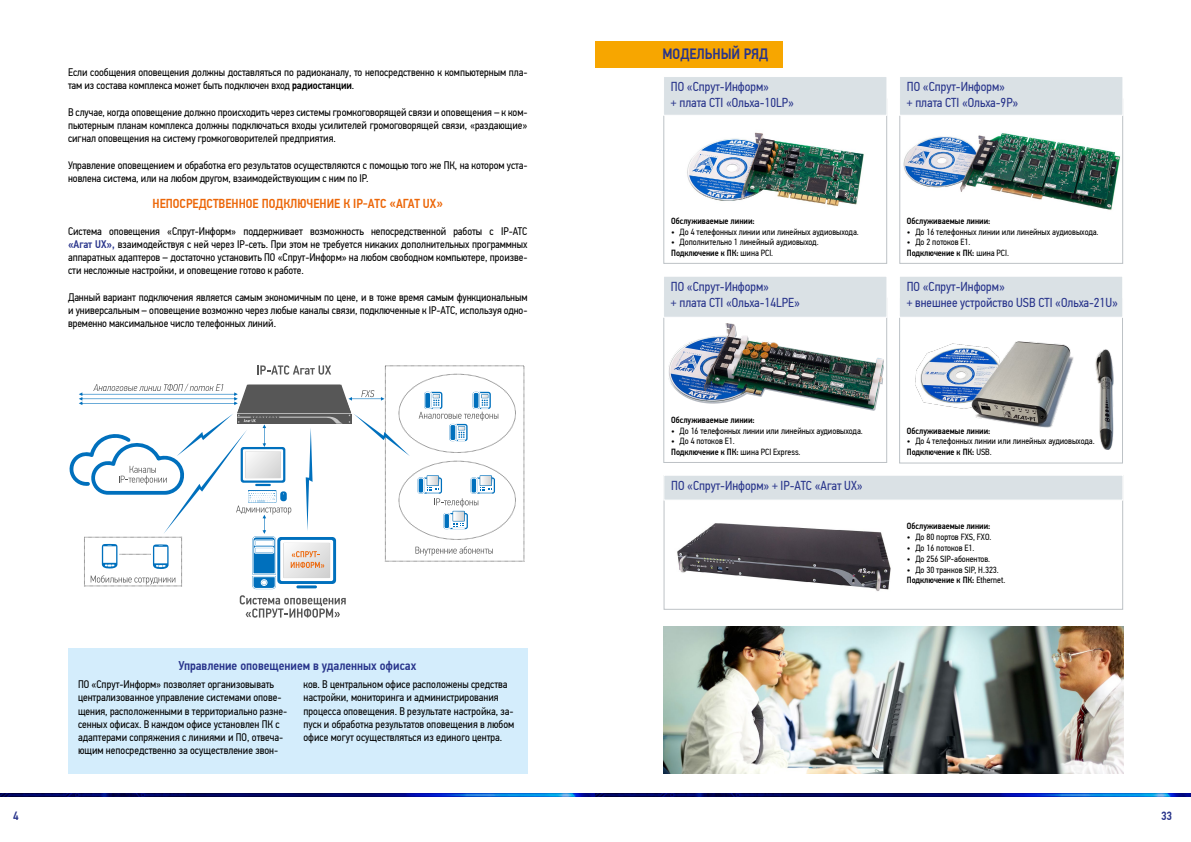
<style>
.page{position:relative;width:1191px;height:842px;background:#fff}
.page>*{position:absolute;margin:0;border:0;box-sizing:border-box;transform-origin:0 0}
.t1{font:500 15px "PF Din Text Cond Pro";color:#28348b}
.t2{font:13px/15.6px "PF Din Text Cond Pro";color:#28348b}
.t3{font:500 13px "PF Din Text Cond Pro";color:#ec6608}
.t4{font:500 13px "PF Din Text Cond Pro";color:#28348b}
.t5{font:500 12px "PF Din Text Cond Pro";color:#28348b}
.t6{font:11px/13.2px "PF Din Text Cond Pro";letter-spacing:-.005em;color:#000}
.t7{font:9px/10.8px "PF Din Text Cond Pro";color:#000}
.t8{font:500 9px "PF Din Text Cond Pro";color:#000}
.s1{font-weight:500}
.s2{font-weight:500;color:#28348b}
</style>
<div class="page">
<svg style="left:257px;top:365px;width:74px;height:10px"></svg>
<svg style="left:240px;top:595px;width:106px;height:23px"></svg>
<svg style="left:69px;top:384px;width:429px;height:205px"></svg>
<div style="left:68px;top:648px;width:459px;height:126px;background:#d4edfc"></div>
<img style="left:664px;top:626px;width:459px;height:148px">
<div style="left:595px;top:41px;width:188px;height:27px;background:#f7a600"></div>
<img style="left:687px;top:132px;width:177px;height:75px">
<div style="left:663px;top:99px;width:224px;height:165px;border:1px solid #bdc2c6"></div>
<img style="left:669px;top:324px;width:214px;height:86px">
<div style="left:663px;top:298px;width:224px;height:165px;border:1px solid #bdc2c6"></div>
<img style="left:915px;top:342px;width:198px;height:107px">
<div style="left:899px;top:298px;width:224px;height:165px;border:1px solid #bdc2c6"></div>
<img style="left:903px;top:133px;width:217px;height:77px">
<div style="left:899px;top:99px;width:224px;height:165px;border:1px solid #bdc2c6"></div>
<img style="left:677px;top:523px;width:214px;height:68px">
<div style="left:663px;top:475px;width:460px;height:135px;border:1px solid #bdc2c6"></div>
<div style="left:663px;top:76px;width:224px;height:40px;background:#dae1e5;border:1px solid #fff"></div>
<div style="left:663px;top:276px;width:224px;height:41px;background:#dae1e5;border:1px solid #fff"></div>
<div style="left:899px;top:276px;width:224px;height:41px;background:#dae1e5;border:1px solid #fff"></div>
<div style="left:899px;top:76px;width:224px;height:40px;background:#dae1e5;border:1px solid #fff"></div>
<div style="left:663px;top:475px;width:460px;height:25px;background:#dae1e5;border:1px solid #fff"></div>
<img style="left:0;top:794px;width:595px;height:3px">
<hr style="left:595px;top:794px;width:595px;height:3px;background:#174782">
<p class="t6" style="left:68px;top:66px;width:461px">Если сообщения оповещения должны доставляться по радиоканалу, то непосредственно к компьютерным пла&shy;там из состава комплекса может быть подключен вход <span class="s1">радиостанции</span>.</p>
<p class="t6" style="left:68px;top:106px;width:461px;text-align:justify">В случае, когда оповещение должно происходить через системы громкоговорящей связи и оповещения – к ком&shy;пьютерным планам комплекса должны подключаться входы усилителей громоговорящей связи, «раздающие» сигнал оповещения на систему громкоговорителей предприятия.</p>
<p class="t6" style="left:68px;top:158px;width:461px">Управление оповещением и обработка его результатов осуществляются с помощью того же ПК, на котором уста&shy;новлена система, или на любом другом, взаимодействующим с ним по IP.</p>
<p class="t3" style="left:153px;top:196px;width:292px">НЕПОСРЕДСТВЕННОЕ ПОДКЛЮЧЕНИЕ К IP-АТС «АГАТ UX»</p>
<p class="t6" style="left:68px;top:224px;width:461px;text-align:justify">Система оповещения «Спрут-Информ» поддерживает возможность непосредственной работы с IP-АТС <span class="s2">«Агат UX»,</span> взаимодействуя с ней через IP-сеть. При этом не требуется никаких дополнительных программных аппаратных адаптеров – достаточно установить ПО «Спрут-Информ» на любом свободном компьютере, произве&shy;сти несложные настройки, и оповещение готово к работе.</p>
<p class="t6" style="left:68px;top:290px;width:461px;text-align:justify">Данный вариант подключения является самым экономичным по цене, и в тоже время самым функциональным и универсальным – оповещение возможно через любые каналы связи, подключенные к IP-АТС, используя одно&shy;временно максимальное число телефонных линий.</p>
<p class="t4" style="left:179px;top:657px;width:239px">Управление оповещением в удаленных офисах</p>
<p class="t6" style="left:78px;top:678px;width:211px">ПО «Спрут-Информ» позволяет организовывать централизованное управление системами опове&shy;щения, расположенными в территориально разне&shy;сенных офисах. В каждом офисе установлен ПК с адаптерами сопряжения с линиями и ПО, отвеча&shy;ющим непосредственно за осуществление звон-</p>
<p class="t6" style="left:303px;top:678px;width:212px">ков. В центральном офисе расположены средства настройки, мониторинга и администрирования процесса оповещения. В результате настройка, за&shy;пуск и обработка результатов оповещения в любом офисе могут осуществляться из единого центра.</p>
<h1 class="t1" style="left:662px;top:44px;width:107px">МОДЕЛЬНЫЙ РЯД</h1>
<p class="t2" style="left:671px;top:79px;width:124px">ПО «Спрут-Информ»<br>+ плата CTI «Ольха-10LP»</p>
<p class="t8" style="left:671px;top:215px;width:85px">Обслуживаемые линии:</p>
<p class="t7" style="left:671px;top:226px;width:189px">• До 4 телефонных линии или линейных аудиовыхода.</p>
<p class="t7" style="left:671px;top:237px;width:149px">• Дополнительно 1 линейный аудиовыход.<br><span class="s1">Подключение к ПК:</span> шина PCI.</p>
<p class="t2" style="left:907px;top:79px;width:113px">ПО «Спрут-Информ»<br>+ плата CTI «Ольха-9P»</p>
<p class="t8" style="left:907px;top:215px;width:85px">Обслуживаемые линии:</p>
<p class="t7" style="left:907px;top:226px;width:193px">• До 16 телефонных линии или линейных аудиовыхода.</p>
<p class="t7" style="left:907px;top:237px;width:104px">• До 2 потоков Е1.<br><span class="s1">Подключение к ПК:</span> шина PCI.</p>
<p class="t2" style="left:671px;top:279px;width:130px">ПО «Спрут-Информ»<br>+ плата CTI «Ольха-14LPE»</p>
<p class="t2" style="left:906px;top:279px;width:213px">ПО «Спрут-Информ»<br>+ внешнее устройство USB CTI «Ольха-21U»</p>
<p class="t8" style="left:671px;top:414px;width:85px">Обслуживаемые линии:</p>
<p class="t7" style="left:671px;top:425px;width:193px">• До 16 телефонных линии или линейных аудиовыхода.</p>
<p class="t7" style="left:671px;top:436px;width:131px">• До 4 потоков Е1.<br><span class="s1">Подключение к ПК:</span> шина PCI Express.</p>
<p class="t2" style="left:671px;top:478px;width:193px">ПО «Спрут-Информ» + IP-АТС «Агат UX»</p>
<p class="t8" style="left:907px;top:425px;width:85px">Обслуживаемые линии:</p>
<p class="t7" style="left:907px;top:436px;width:189px">• До 4 телефонных линии или линейных аудиовыхода.<br><span class="s1">Подключение к ПК:</span> USB.</p>
<p class="t8" style="left:907px;top:521px;width:85px">Обслуживаемые линии:</p>
<p class="t7" style="left:907px;top:532px;width:86px">• До 80 портов FXS, FXO.</p>
<p class="t7" style="left:907px;top:542px;width:69px">• До 16 потоков Е1.</p>
<p class="t7" style="left:907px;top:553px;width:85px">• До 256 SIP-абонентов.</p>
<p class="t7" style="left:907px;top:564px;width:100px">• До 30 транков SIP, H.323.<br><span class="s1">Подключение к ПК:</span> Ethernet.</p>
<p class="t5" style="left:13px;top:808px;width:7px">4</p>
<p class="t5" style="left:1161px;top:808px;width:13px">33</p>
</div>
